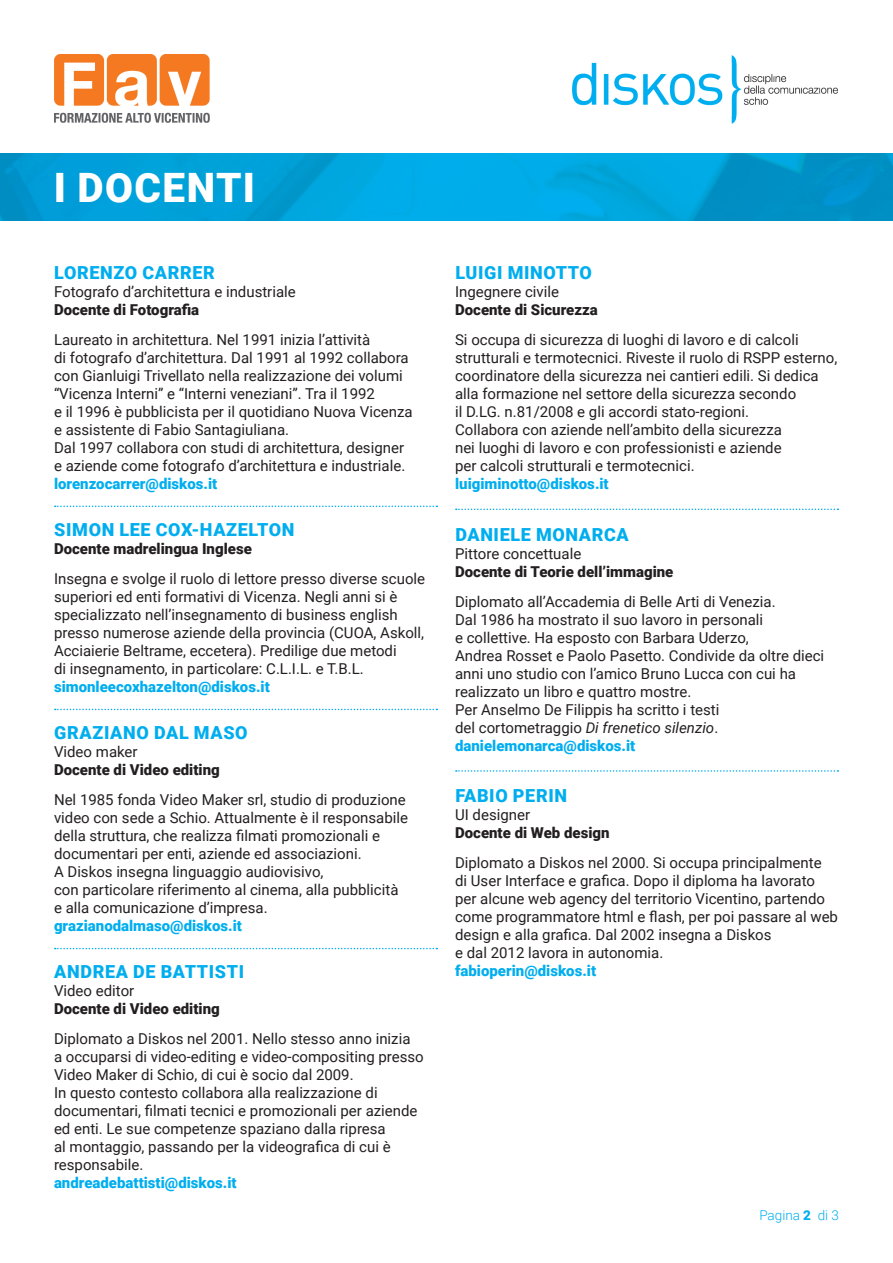
<style>
.page{position:relative;width:893px;height:1263px;background:#fff}
.page>*{position:absolute;margin:0;border:0;box-sizing:border-box;transform-origin:0 0}
.t1{font:900 40.5px "Roboto";color:#fff}
.t2{font:900 18px "Roboto";letter-spacing:.035em;color:#00aeef}
.t3{font:15px/18px "Roboto";color:#231f20}
.t4{font:900 15px "Roboto";color:#231f20}
.t5{font:900 15px "Roboto";color:#00aeef}
.t6{font:300 13.5px "Roboto";color:#00aeef}
.s1{font-style:italic}
.s2{font-weight:900;color:#00aeef}
.s3{font-weight:900}
</style>
<div class="page">
<img style="left:0;top:153px;width:893px;height:68px">
<img style="left:54px;top:55px;width:156px;height:68px">
<svg style="left:55px;top:506px;width:382px;height:1px"></svg>
<svg style="left:55px;top:709px;width:382px;height:1px"></svg>
<svg style="left:55px;top:948px;width:382px;height:1px"></svg>
<svg style="left:456px;top:509px;width:382px;height:1px"></svg>
<svg style="left:456px;top:770px;width:382px;height:2px"></svg>
<img style="left:572px;top:55px;width:266px;height:69px">
<h1 class="t1" style="left:54px;top:160px;width:50px">I docenti</h1>
<p class="t2" style="left:54px;top:260px;width:23px">Lorenzo</p>
<p class="t2" style="left:142px;top:260px;width:26px">Carrer</p>
<p class="t3" style="left:54px;top:282px;width:243px">Fotografo d’architettura e industriale</p>
<p class="t4" style="left:54px;top:299px;width:147px">Docente di Fotografia</p>
<p class="t3" style="left:54px;top:330px;width:360px">Laureato in architettura. Nel 1991 inizia l’attività<br>di fotografo d’architettura. Dal 1991 al 1992 collabora con Gianluigi Trivellato nella realizzazione dei volumi “Vicenza Interni” e “Interni veneziani”. Tra il 1992<br>e il 1996 è pubblicista per il quotidiano Nuova Vicenza e assistente di Fabio Santagiuliana.<br>Dal 1997 collabora con studi di architettura, designer e aziende come fotografo d’architettura e industriale.</p>
<p class="t5" style="left:54px;top:473px;width:165px">lorenzocarrer@diskos.it</p>
<p class="t2" style="left:54px;top:517px;width:25px">Simon</p>
<p class="t2" style="left:120px;top:517px;width:107px">Lee Cox-Hazelton</p>
<p class="t4" style="left:54px;top:538px;width:199px">Docente madrelingua Inglese</p>
<p class="t3" style="left:54px;top:569px;width:373px">Insegna e svolge il ruolo di lettore presso diverse scuole superiori ed enti formativi di Vicenza. Negli anni si è specializzato nell’insegnamento di business english presso numerose aziende della provincia (CUOA, Askoll, Acciaierie Beltrame, eccetera). Predilige due metodi<br>di insegnamento, in particolare: C.L.I.L. e T.B.L.</p>
<p class="t5" style="left:54px;top:676px;width:217px">simonleecoxhazelton@diskos.it</p>
<p class="t2" style="left:54px;top:720px;width:26px">Graziano</p>
<p class="t2" style="left:154px;top:720px;width:70px">Dal Maso</p>
<p class="t3" style="left:54px;top:742px;width:85px">Video maker</p>
<p class="t4" style="left:54px;top:759px;width:167px">Docente di Video editing</p>
<p class="t3" style="left:54px;top:790px;width:356px">Nel 1985 fonda Video Maker srl, studio di produzione video con sede a Schio. Attualmente è il responsabile della struttura, che realizza filmati promozionali e documentari per enti, aziende ed associazioni.<br>A Diskos insegna linguaggio audiovisivo,<br>con particolare riferimento al cinema, alla pubblicità e alla comunicazione d’impresa.</p>
<p class="t5" style="left:54px;top:915px;width:190px">grazianodalmaso@diskos.it</p>
<p class="t2" style="left:54px;top:959px;width:26px">Andrea</p>
<p class="t2" style="left:133px;top:959px;width:51px">De Battisti</p>
<p class="t3" style="left:54px;top:981px;width:82px">Video editor</p>
<p class="t4" style="left:54px;top:998px;width:167px">Docente di Video editing</p>
<p class="t3" style="left:54px;top:1029px;width:371px">Diplomato a Diskos nel 2001. Nello stesso anno inizia<br>a occuparsi di video-editing e video-compositing presso Video Maker di Schio, di cui è socio dal 2009.<br>In questo contesto collabora alla realizzazione di documentari, filmati tecnici e promozionali per aziende ed enti. Le sue competenze spaziano dalla ripresa<br>al montaggio, passando per la videografica di cui è responsabile.</p>
<p class="t5" style="left:54px;top:1172px;width:184px">andreadebattisti@diskos.it</p>
<p class="t2" style="left:455px;top:260px;width:81px">Luigi Minotto</p>
<p class="t3" style="left:455px;top:282px;width:105px">Ingegnere civile</p>
<p class="t4" style="left:455px;top:299px;width:144px">Docente di Sicurezza</p>
<p class="t3" style="left:455px;top:330px;width:384px">Si occupa di sicurezza di luoghi di lavoro e di calcoli strutturali e termotecnici. Riveste il ruolo di RSPP esterno, coordinatore della sicurezza nei cantieri edili. Si dedica alla formazione nel settore della sicurezza secondo<br>il D.LG. n.81/2008 e gli accordi stato-regioni.<br>Collabora con aziende nell’ambito della sicurezza<br>nei luoghi di lavoro e con professionisti e aziende<br>per calcoli strutturali e termotecnici.</p>
<p class="t5" style="left:455px;top:473px;width:155px">luigiminotto@diskos.it</p>
<p class="t2" style="left:455px;top:522px;width:24px">Daniele</p>
<p class="t2" style="left:536px;top:522px;width:31px">Monarca</p>
<p class="t3" style="left:455px;top:544px;width:128px">Pittore concettuale</p>
<p class="t4" style="left:455px;top:561px;width:220px">Docente di Teorie dell’immagine</p>
<p class="t3" style="left:455px;top:592px;width:371px">Diplomato all’Accademia di Belle Arti di Venezia.<br>Dal 1986 ha mostrato il suo lavoro in personali<br>e collettive. Ha esposto con Barbara Uderzo,<br>Andrea Rosset e Paolo Pasetto. Condivide da oltre dieci anni uno studio con l’amico Bruno Lucca con cui ha realizzato un libro e quattro mostre.<br>Per Anselmo De Filippis ha scritto i testi<br>del cortometraggio <span class="s1">Di frenetico silenzio</span>. <span class="s2">danielemonarca@diskos.it</span></p>
<p class="t2" style="left:455px;top:783px;width:21px">Fabio</p>
<p class="t2" style="left:513px;top:783px;width:24px">Perin</p>
<p class="t3" style="left:455px;top:805px;width:77px">UI designer</p>
<p class="t4" style="left:455px;top:822px;width:156px">Docente di Web design</p>
<p class="t3" style="left:455px;top:853px;width:384px">Diplomato a Diskos nel 2000. Si occupa principalmente<br>di User Interface e grafica. Dopo il diploma ha lavorato per alcune web agency del territorio Vicentino, partendo come programmatore html e flash, per poi passare al web design e alla grafica. Dal 2002 insegna a Diskos<br>e dal 2012 lavora in autonomia.</p>
<p class="t5" style="left:455px;top:960px;width:143px">fabioperin@diskos.it</p>
<p class="t6" style="left:759px;top:1205px;width:81px">Pagina <span class="s3">2</span> di 3</p>
</div>
